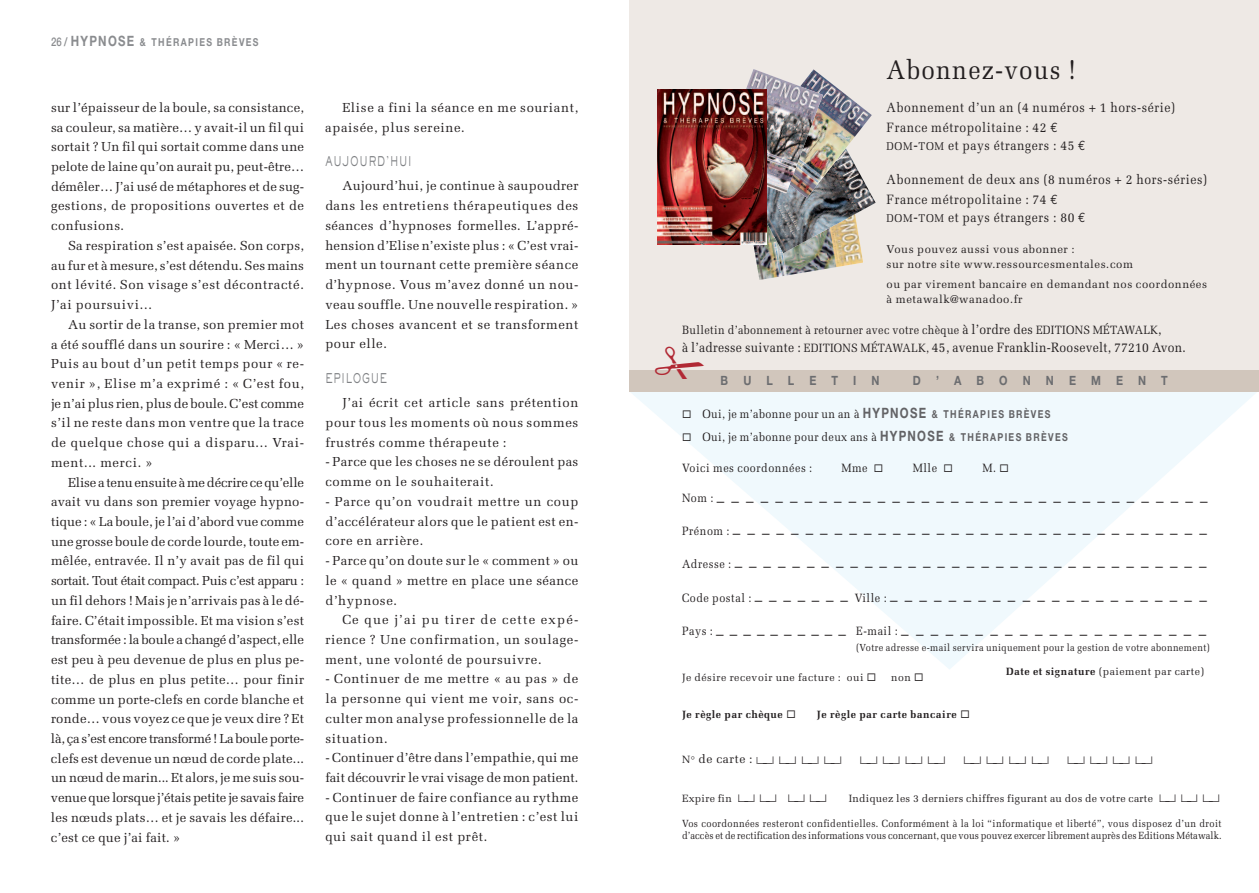
<style>
.page{position:relative;width:1259px;height:893px;background:#fff}
.page>*{position:absolute;margin:0;border:0;box-sizing:border-box;transform-origin:0 0}
.t1{font:27px "Melior";letter-spacing:.05em;color:#231f20;scale:.9 1}
.t2{font:15px/32.7px "Melior";color:#231f20;text-align:justify;scale:.9 1}
.t3{font:13.5px/20.5px "Melior";letter-spacing:.05em;color:#231f20;scale:.9 1}
.t4{font:13.5px "Melior";letter-spacing:.02em;color:#231f20;scale:.9 1}
.t5{font:500 13.2px "AT Sackers Gothic";letter-spacing:.08em;color:#808285;scale:.66 1}
.t6{font:13.05px/19.8px "Melior";letter-spacing:.04em;color:#231f20;text-align:justify}
.t7{font:13.05px/19.8px "Melior";color:#231f20}
.t8{font:700 12.75px "Helvetica Neue";letter-spacing:1.39em;color:#6c6d70;scale:.85 1}
.t9{font:12px/23.1px "Melior";letter-spacing:.035em;color:#231f20;scale:.9 1}
.t10{font:11.25px/15px "Melior";letter-spacing:.05em;color:#231f20}
.t11{font:700 10.95px "Helvetica Neue";letter-spacing:.155em;color:#8a8c8f;scale:.8 1}
.t12{font:10.5px "Melior";letter-spacing:.03em;color:#231f20}
.t13{font:10.5px "Melior";letter-spacing:.05em;color:#231f20}
.t14{font:300 10.5px "Helvetica Neue";color:#231f20;scale:.9 1}
.t15{font:700 10.5px "Melior";letter-spacing:.05em;color:#231f20}
.t16{font:10.35px/12px "Melior";letter-spacing:.01em;color:#231f20;scale:.9 1}
.t17{font:10.2px "Melior";letter-spacing:.04em;color:#231f20;scale:.9 1}
.s1{font-weight:500;font-size:12px}
.s2{font-size:14.25px}
.s3{font-family:"Euro Mono"}
.s4{font-size:11.25px}
.s5{font-size:15px}
.s6{font-size:13.5px}
.s7{font-size:12px}
.s8{font-family:"Helvetica Neue";font-weight:700;font-size:14.25px;color:#636366}
.s9{font-family:"Helvetica Neue";font-weight:700;font-size:10.95px;color:#636366}
.s10{font-weight:700}
.s11{font-family:"Melior";font-weight:400}
.s12{font-family:"Helvetica Neue";font-weight:300}
</style>
<div class="page">
<div style="left:629px;top:0;width:630px;height:384px;background:#eee9e5"></div>
<svg style="left:629px;top:391px;width:630px;height:278px;fill:#f6fbfd"></svg>
<div style="left:629px;top:370px;width:630px;height:21px;background:#d1c6bc"></div>
<img style="left:717px;top:77px;width:158px;height:203px">
<img style="left:717px;top:69px;width:106px;height:124px">
<img style="left:657px;top:89px;width:109px;height:155px">
<svg style="left:683px;top:410px;width:7px;height:8px"></svg>
<svg style="left:683px;top:433px;width:7px;height:8px"></svg>
<svg style="left:874px;top:465px;width:8px;height:7px"></svg>
<svg style="left:944px;top:465px;width:8px;height:7px"></svg>
<svg style="left:1000px;top:465px;width:8px;height:7px"></svg>
<p class="t11" style="left:51px;top:38px;width:261px"><span class="s1">26/</span> <span class="s2">HYPNOSE</span> &amp; THÉRAPIES BRÈVES</p>
<p class="t6" style="left:51px;top:97px;width:254px">sur l’épaisseur de la boule, sa consistance, sa couleur, sa matière… y avait-il un fil qui sortait ? Un fil qui sortait comme dans une pelote de laine qu’on aurait pu, peut-être… démêler… J’ai usé de métaphores et de sug&shy;gestions, de propositions ouvertes et de confusions.</p>
<p class="t6" style="left:51px;top:236px;width:254px;text-indent:17px">Sa respiration s’est apaisée. Son corps, au fur et à mesure, s’est détendu. Ses mains ont lévité. Son visage s’est décontracté.<br>J’ai poursuivi...</p>
<p class="t6" style="left:51px;top:314px;width:254px;text-indent:17px">Au sortir de la transe, son premier mot a été soufflé dans un sourire : « Merci… » Puis au bout d’un petit temps pour « re&shy;venir », Elise m’a exprimé : « C’est fou, je n’ai plus rien, plus de boule. C’est comme s’il ne reste dans mon ventre que la trace de quelque chose qui a disparu... Vrai&shy;ment... merci. »</p>
<p class="t6" style="left:51px;top:472px;width:255px;text-indent:17px">Elise a tenuensuite àmedécrire cequ’elle avait vu dans son premier voyage hypno&shy;tique : « La boule, je l’ai d’abord vue comme une grosse boule de corde lourde, toute em&shy;mêlée, entravée. Il n’y avait pas de fil qui sortait. Tout était compact. Puis c’est apparu : un fil dehors ! Mais je n’arrivais pas à le dé&shy;faire. C’était impossible. Et ma vision s’est transformée : la boule a changé d’aspect, elle est peu à peu devenue de plus en plus pe&shy;tite… de plus en plus petite… pour finir comme un porte-clefs en corde blanche et ronde… vous voyez ce que je veux dire ? Et là, ça s’est encore transformé ! La boule porte&shy;clefs est devenue un nœud de corde plate... un nœud de marin... Et alors, je me suis sou&shy;venue que lorsque j’étais petite je savais faire les nœuds plats… et je savais les défaire... c’est ce que j’ai fait. »</p>
<p class="t6" style="left:325px;top:97px;width:254px;text-indent:17px">Elise a fini la séance en me souriant, apaisée, plus sereine.</p>
<p class="t5" style="left:325px;top:156px;width:132px">AUJOURD’HUI</p>
<p class="t6" style="left:325px;top:176px;width:254px;text-indent:17px">Aujourd’hui, je continue à saupoudrer dans les entretiens thérapeutiques des séances d’hypnoses formelles. L’appré&shy;hension d’Elise n’existe plus : « C’est vrai&shy;ment un tournant cette première séance d’hypnose. Vous m’avez donné un nou&shy;veau souffle. Une nouvelle respiration. » Les choses avancent et se transforment pour elle.</p>
<p class="t5" style="left:325px;top:373px;width:95px">EPILOGUE</p>
<p class="t6" style="left:325px;top:393px;width:254px;text-indent:17px">J’ai écrit cet article sans prétention pour tous les moments où nous sommes frustrés comme thérapeute :</p>
<p class="t6" style="left:325px;top:452px;width:254px">- Parce que les choses ne se déroulent pas comme on le souhaiterait.</p>
<p class="t6" style="left:325px;top:491px;width:254px">- Parce qu’on voudrait mettre un coup d’accélérateur alors que le patient est en&shy;core en arrière.</p>
<p class="t6" style="left:325px;top:551px;width:254px">- Parce qu’on doute sur le « comment » ou le « quand » mettre en place une séance d’hypnose.</p>
<p class="t6" style="left:325px;top:610px;width:254px;text-indent:17px">Ce que j’ai pu tirer de cette expé&shy;rience ? Une confirmation, un soulage&shy;ment, une volonté de poursuivre.</p>
<p class="t6" style="left:325px;top:669px;width:255px">- Continuer de me mettre « au pas » de la personne qui vient me voir, sans oc&shy;culter mon analyse professionnelle de la situation.</p>
<p class="t7" style="left:325px;top:748px;width:255px">- Continuer d’être dans l’empathie, qui me fait découvrir le vrai visage de mon patient.</p>
<p class="t6" style="left:325px;top:787px;width:254px">- Continuer de faire confiance au rythme que le sujet donne à l’entretien : c’est lui qui sait quand il est prêt.</p>
<h1 class="t1" style="left:886px;top:54px;width:212px">Abonnez-vous !</h1>
<p class="t3" style="left:886px;top:97px;width:322px">Abonnement d’un an (4 numéros + 1 hors-série)<br>France métropolitaine : 42 <span class="s3">€</span></p>
<p class="t3" style="left:886px;top:135px;width:222px"><span class="s4">DOM</span><span class="s5">-</span><span class="s4">TOM</span> et pays étrangers : 45 <span class="s3">€</span></p>
<p class="t3" style="left:886px;top:169px;width:358px">Abonnement de deux ans (8 numéros + 2 hors-séries)<br>France métropolitaine : 74 <span class="s3">€</span></p>
<p class="t3" style="left:886px;top:207px;width:222px"><span class="s4">DOM</span><span class="s5">-</span><span class="s4">TOM</span> et pays étrangers : 80 <span class="s3">€</span></p>
<p class="t10" style="left:886px;top:242px;width:248px">Vous pouvez aussi vous abonner :<br>sur notre site www.ressourcesmentales.com</p>
<p class="t10" style="left:886px;top:276px;width:322px">ou par virement bancaire en demandant nos coordonnées à metawalk@wanadoo.fr</p>
<p class="t9" style="left:682px;top:318px;width:534px">Bulletin d’abonnement à retourner avec votre chèque <span class="s6">à l’ordre des</span> EDITIONS MÉTAWALK<span class="s6">,</span></p>
<p class="t4" style="left:682px;top:339px;width:561px">à l’adresse suivante : <span class="s7">EDITIONS MÉTAWALK,</span> 45, avenue Franklin-Roosevelt, 77210 Avon.</p>
<p class="t8" style="left:720px;top:376px;width:188px">BULLETIN</p>
<p class="t8" style="left:913px;top:376px;width:301px">D’ABONNEMENT</p>
<p class="t9" style="left:702px;top:402px;width:407px">Oui, je m’abonne pour un an à <span class="s8">HYPNOSE</span> <span class="s9">&amp; THÉRAPIES BRÈVES<br></span>Oui, je m’abonne pour deux ans à <span class="s8">HYPNOSE</span> <span class="s9">&amp; THÉRAPIES BRÈVES</span></p>
<p class="t9" style="left:682px;top:457px;width:146px">Voici mes coordonnées :</p>
<p class="t9" style="left:841px;top:457px;width:31px">Mme</p>
<p class="t9" style="left:912px;top:457px;width:29px">Mlle</p>
<p class="t9" style="left:982px;top:457px;width:17px">M.</p>
<p class="t2" style="left:682px;top:484px;width:585px"><sup>Nom:</sup>–––––––––––––––––––––––––––––––––– <sup>Prénom:</sup>––––––––––––––––––––––––––––––––– <sup>Adresse:</sup>–––––––––––––––––––––––––––––––––</p>
<p class="t2" style="left:682px;top:584px;width:584px"><sup>Codepostal:</sup>––––––– <sup>Ville:</sup>––––––––––––––––––––––</p>
<p class="t2" style="left:682px;top:617px;width:584px"><sup>Pays:</sup>–––––––––– <sup>E-mail:</sup>–––––––––––––––––––––</p>
<p class="t17" style="left:856px;top:641px;width:394px">(Votre adresse e-mail servira uniquement pour la gestion de votre abonnement)</p>
<p class="t13" style="left:682px;top:671px;width:183px">Je désire recevoir une facture : oui</p>
<p class="t12" style="left:891px;top:671px;width:21px">non</p>
<p class="t15" style="left:682px;top:708px;width:102px">Je règle par chèque</p>
<p class="t15" style="left:817px;top:708px;width:141px">Je règle par carte bancaire</p>
<p class="t13" style="left:1006px;top:666px;width:200px"><span class="s10">Date et signature</span> (paiement par carte)</p>
<p class="t12" style="left:682px;top:756px;width:161px">N° <sup>de</sup> <sup>carte</sup> <sup>:</sup> <sup>I</sup>——<sup>I</sup> <sup>I</sup>——<sup>I</sup> <sup>I</sup>——<sup>I</sup> <sup>I</sup>——<sup>I</sup></p>
<p class="t14" style="left:860px;top:754px;width:97px">I<span class="s11">——</span>I I<span class="s11">——</span>I I<span class="s11">——</span>I I<span class="s11">——</span>I</p>
<p class="t14" style="left:963px;top:754px;width:97px">I<span class="s11">——</span>I I<span class="s11">——</span>I I<span class="s11">——</span>I I<span class="s11">——</span>I</p>
<p class="t14" style="left:1067px;top:754px;width:97px">I<span class="s11">——</span>I I<span class="s11">——</span>I I<span class="s11">——</span>I I<span class="s11">——</span>I</p>
<p class="t12" style="left:682px;top:792px;width:146px">Expire fin <span class="s12">I</span>——<span class="s12">I I</span>——<span class="s12">I I</span>——<span class="s12">I I</span>——<span class="s12">I</span></p>
<p class="t12" style="left:848px;top:792px;width:372px">Indiquez les 3 derniers chiffres figurant au dos de votre carte <span class="s12">I</span>——<span class="s12">I I</span>——<span class="s12">I I</span>——<span class="s12">I</span></p>
<p class="t16" style="left:682px;top:818px;width:601px">Vos coordonnées resteront confidentielles. Conformément à la loi “informatique et liberté”, vous disposez d’un droit d’accès et de rectification des informations vous concernant, que vous pouvez exercer librement auprès des Editions Métawalk.</p>
</div>
